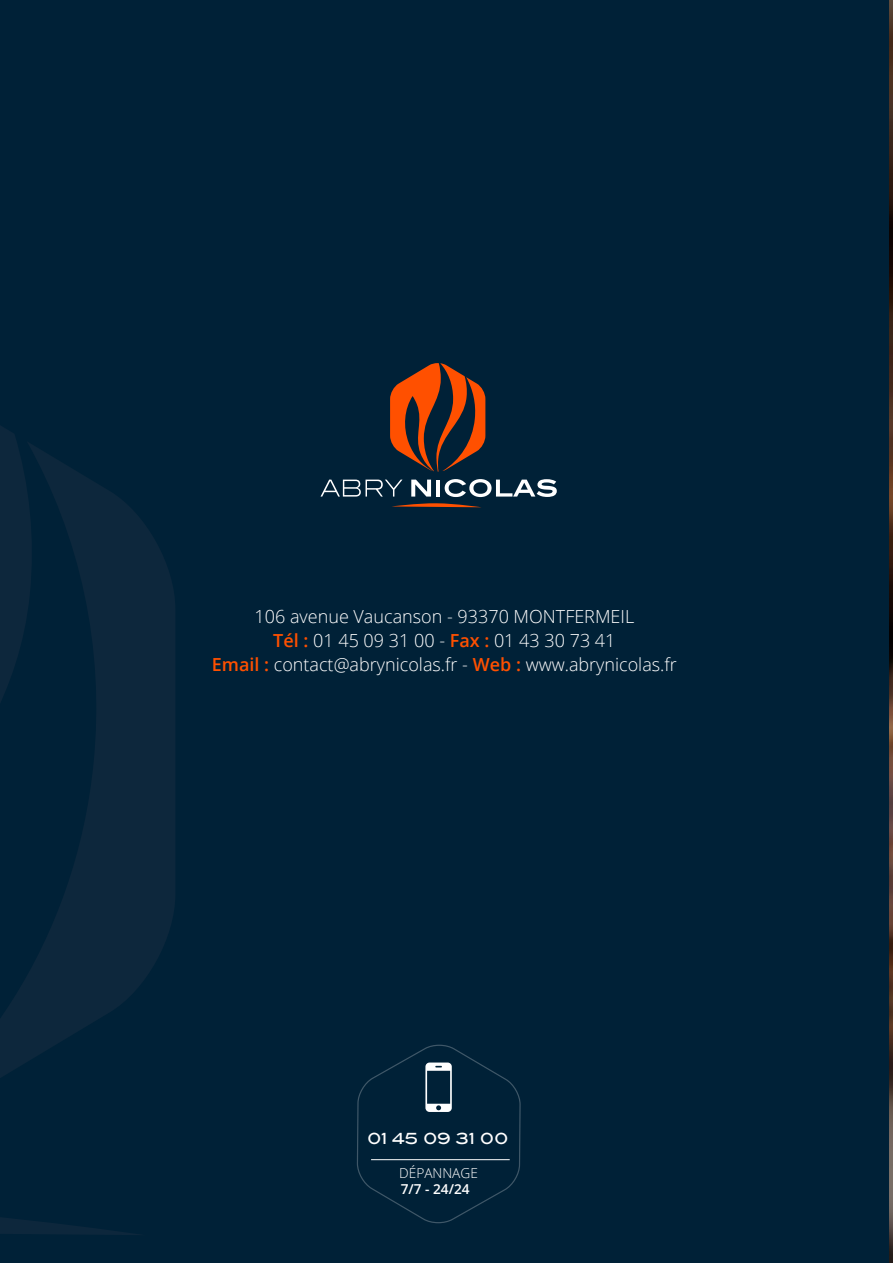
<style>
.page{position:relative;width:893px;height:1263px;background:#002137}
.page>*{position:absolute;margin:0;border:0;box-sizing:border-box;transform-origin:0 0}
.t1{font:300 18px/24px "Open Sans";color:#fff;text-align:center}
.t2{font:500 15.45px "ITC Blair Com";color:#fff}
.t3{font:600 13.65px "Open Sans";color:#fff}
.t4{font:300 13.65px "Open Sans";color:#fff}
.s1{font-weight:600;color:#ff5000}
</style>
<div class="page">
<svg style="left:0;top:426px;width:16px;height:15px"></svg>
<svg style="left:0;top:441px;width:175px;height:637px;fill:#0d273c"></svg>
<svg style="left:0;top:1218px;width:139px;height:17px"></svg>
<svg style="left:390px;top:363px;width:95px;height:109px"></svg>
<svg style="left:392px;top:503px;width:87px;height:4px"></svg>
<svg style="left:321px;top:480px;width:81px;height:17px"></svg>
<svg style="left:411px;top:480px;width:20px;height:17px"></svg>
<hr style="left:436px;top:480px;width:4px;height:17px;background:#fff">
<svg style="left:445px;top:479px;width:112px;height:18px"></svg>
<img style="left:890px;top:0;width:3px;height:1263px">
<svg style="left:357px;top:1044px;width:164px;height:180px"></svg>
<hr style="left:371px;top:1159px;width:139px;height:1px;background:#fff">
<p class="t1" style="left:212px;top:604px;width:467px">106 avenue Vaucanson - 93370 MONTFERMEIL<br><span class="s1">Tél :</span> 01 45 09 31 00 - <span class="s1">Fax :</span> 01 43 30 73 41<br><span class="s1">Email :</span> contact@abrynicolas.fr - <span class="s1">Web :</span> www.abrynicolas.fr</p>
<p class="t2" style="left:367px;top:1129px;width:143px">01 45 09 31 00</p>
<p class="t3" style="left:401px;top:1179px;width:70px">7/7 - 24/24</p>
<p class="t4" style="left:399px;top:1163px;width:80px">DÉPANNAGE</p>
</div>
